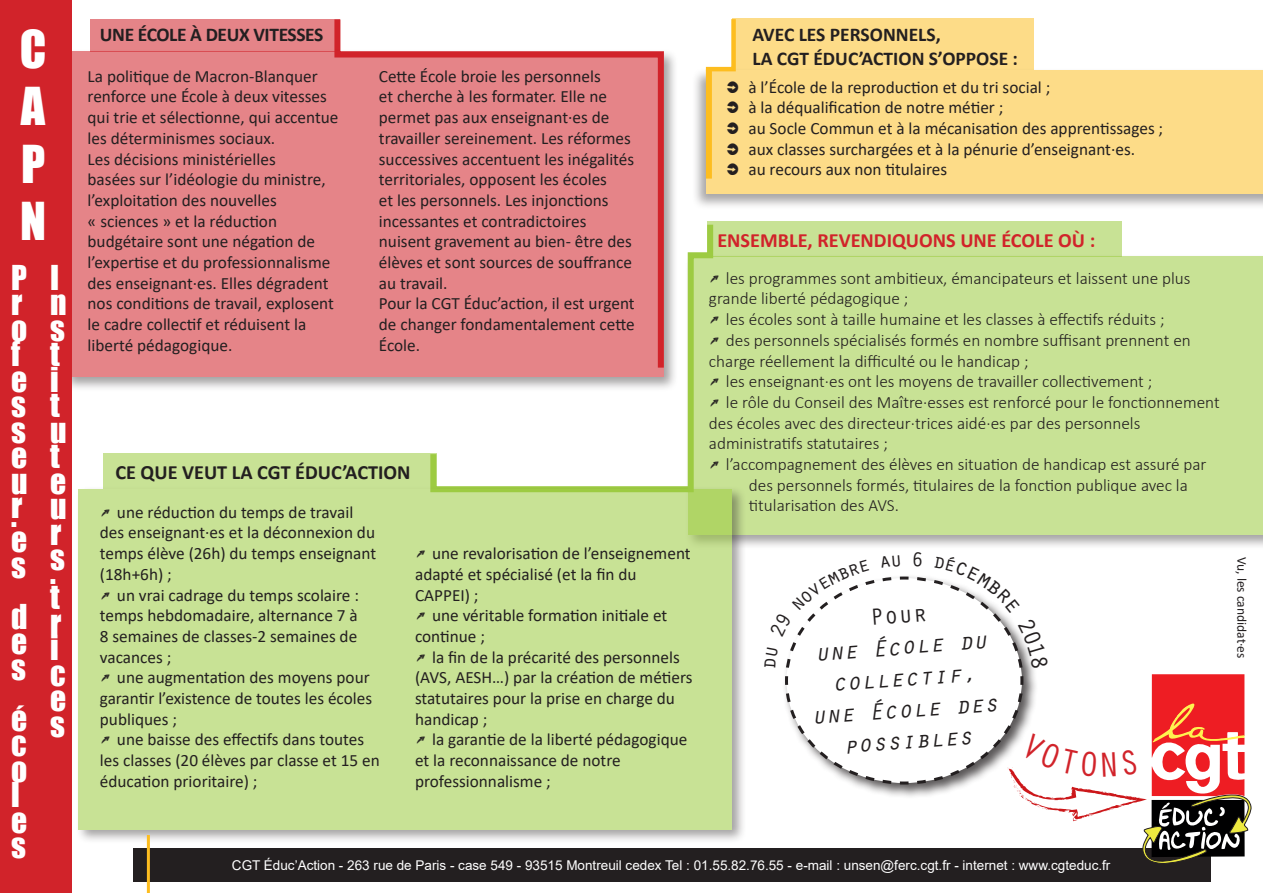
<style>
.page{position:relative;width:1263px;height:893px;background:#fff}
.page>*{position:absolute;margin:0;border:0;box-sizing:border-box;transform-origin:0 0}
.t1{font:48px "Impact";color:#fff}
.t2{font:31.5px "Impact";color:#fff}
.t3{font:italic 24px/31.5px "Orator Std";color:#231f20;text-align:center}
.t4{font:24px "Orator Std";color:#231f20}
.t5{font:700 20.25px "Calibri";color:#d1232a}
.t6{font:700 20.25px "Calibri";color:#231f20}
.t7{font:700 19.5px "Calibri";color:#231f20}
.t8{font:700 19.5px "Calibri";letter-spacing:-.02em;color:#231f20}
.t9{font:17.25px/20.7px "Calibri";color:#231f20}
.t10{font:300 17.25px/20.7px "Calibri";color:#231f20}
.t11{font:13.5px "Arial";color:#fff}
.t12{font:13.5px "Calibri";color:#231f20}
.s1{font-family:"Sketch Iconsbold"}
.s2{font-family:"Mix Directions"}
.s3{font-family:"Sketch Iconsbold";font-weight:400}
</style>
<div class="page">
<div style="left:708px;top:221px;width:414px;height:36px;background:#c8e295"></div>
<div style="left:685px;top:254px;width:578px;height:296px;background:#231f20;opacity:.75"></div>
<div style="left:688px;top:257px;width:575px;height:278px;background:#c8e295"></div>
<div style="left:732px;top:18px;width:301px;height:52px;background:#fddc88"></div>
<div style="left:62px;top:48px;width:616px;height:344px;background:#231f20;opacity:.75"></div>
<div style="left:65px;top:51px;width:598px;height:326px;background:#e58488"></div>
<div style="left:76px;top:486px;width:671px;height:359px;background:#231f20;opacity:.75"></div>
<div style="left:79px;top:489px;width:653px;height:340px;background:#c8e295"></div>
<div style="left:692px;top:68px;width:571px;height:142px;background:#231f20;opacity:.75"></div>
<div style="left:706px;top:70px;width:557px;height:124px;background:#fddc88"></div>
<div style="left:782px;top:574px;width:256px;height:225px;background:#231f20;opacity:.75"></div>
<svg style="left:783px;top:575px;width:127px;height:211px"></svg>
<div style="left:90px;top:19px;width:250px;height:32px;background:#e58488"></div>
<div style="left:0;top:0;width:71px;height:893px;background:#d1232a"></div>
<div style="left:133px;top:848px;width:1078px;height:34px;background:#231f20"></div>
<hr style="left:147px;top:835px;width:3px;height:58px;background:#fdbd1f">
<svg style="left:701px;top:19px;width:37px;height:55px"></svg>
<div style="left:706px;top:70px;width:6px;height:109px;background:#fdbd1f"></div>
<div style="left:103px;top:454px;width:334px;height:35px;background:#c8e295"></div>
<svg style="left:427px;top:219px;width:289px;height:279px"></svg>
<svg style="left:782px;top:574px;width:118px;height:101px"></svg>
<svg style="left:910px;top:574px;width:342px;height:290px"></svg>
<p class="t1" style="left:20px;top:11px;width:28px">C</p>
<p class="t1" style="left:21px;top:69px;width:26px">A</p>
<p class="t1" style="left:21px;top:127px;width:26px">P</p>
<p class="t1" style="left:20px;top:184px;width:28px">N</p>
<p class="t2" style="left:11px;top:253px;width:17px">P</p>
<p class="t2" style="left:11px;top:278px;width:13px">r</p>
<p class="t2" style="left:11px;top:304px;width:18px">o</p>
<p class="t2" style="left:11px;top:329px;width:11px">f</p>
<p class="t2" style="left:11px;top:355px;width:18px">e</p>
<p class="t2" style="left:11px;top:380px;width:16px">s</p>
<p class="t2" style="left:11px;top:406px;width:16px">s</p>
<p class="t2" style="left:11px;top:431px;width:18px">e</p>
<p class="t2" style="left:11px;top:457px;width:18px">u</p>
<p class="t2" style="left:11px;top:481px;width:13px">r</p>
<p class="t2" style="left:11px;top:490px;width:7px">.</p>
<p class="t2" style="left:11px;top:515px;width:18px">e</p>
<p class="t2" style="left:11px;top:541px;width:16px">s</p>
<p class="t2" style="left:11px;top:592px;width:18px">d</p>
<p class="t2" style="left:11px;top:617px;width:18px">e</p>
<p class="t2" style="left:11px;top:643px;width:16px">s</p>
<p class="t2" style="left:11px;top:694px;width:18px">é</p>
<p class="t2" style="left:11px;top:719px;width:17px">c</p>
<p class="t2" style="left:11px;top:745px;width:18px">o</p>
<p class="t2" style="left:11px;top:770px;width:10px">l</p>
<p class="t2" style="left:11px;top:796px;width:18px">e</p>
<p class="t2" style="left:11px;top:821px;width:16px">s</p>
<p class="t2" style="left:50px;top:253px;width:11px">I</p>
<p class="t2" style="left:50px;top:278px;width:18px">n</p>
<p class="t2" style="left:50px;top:304px;width:16px">s</p>
<p class="t2" style="left:50px;top:329px;width:11px">t</p>
<p class="t2" style="left:50px;top:355px;width:10px">i</p>
<p class="t2" style="left:50px;top:380px;width:11px">t</p>
<p class="t2" style="left:50px;top:406px;width:18px">u</p>
<p class="t2" style="left:50px;top:431px;width:11px">t</p>
<p class="t2" style="left:50px;top:457px;width:18px">e</p>
<p class="t2" style="left:50px;top:482px;width:18px">u</p>
<p class="t2" style="left:50px;top:508px;width:13px">r</p>
<p class="t2" style="left:50px;top:533px;width:16px">s</p>
<p class="t2" style="left:50px;top:547px;width:7px">.</p>
<p class="t2" style="left:50px;top:572px;width:11px">t</p>
<p class="t2" style="left:50px;top:598px;width:13px">r</p>
<p class="t2" style="left:50px;top:623px;width:10px">i</p>
<p class="t2" style="left:50px;top:649px;width:17px">c</p>
<p class="t2" style="left:50px;top:674px;width:18px">e</p>
<p class="t2" style="left:50px;top:700px;width:16px">s</p>
<p class="t8" style="left:100px;top:21px;width:225px">UNE ÉCOLE À DEUX VITESSES</p>
<p class="t9" style="left:88px;top:65px;width:252px">La politique de Macron-Blanquer renforce une École à deux vitesses qui trie et sélectionne, qui accentue les déterminismes sociaux.</p>
<p class="t9" style="left:88px;top:148px;width:248px">Les décisions ministérielles<br>basées sur l’idéologie du ministre, l’exploitation des nouvelles<br>« sciences » et la réduction budgétaire sont une négation de l’expertise et du professionnalisme des enseignant·es. Elles dégradent nos conditions de travail, explosent le cadre collectif et réduisent la liberté pédagogique.</p>
<p class="t9" style="left:379px;top:65px;width:257px">Cette École broie les personnels<br>et cherche à les formater. Elle ne permet pas aux enseignant·es de travailler sereinement. Les réformes successives accentuent les inégalités territoriales, opposent les écoles<br>et les personnels. Les injonctions incessantes et contradictoires nuisent gravement au bien- être des élèves et sont sources de souffrance au travail.</p>
<p class="t9" style="left:379px;top:293px;width:257px;text-align:justify">Pour la CGT Éduc’action, il est urgent de changer fondamentalement cette École.</p>
<p class="t6" style="left:115px;top:458px;width:297px">CE QUE VEUT LA CGT ÉDUC’ACTION</p>
<p class="t9" style="left:100px;top:501px;width:278px"><span class="s1">Y</span> une réduction du temps de travail des enseignant·es et la déconnexion du temps élève (26h) du temps enseignant (18h+6h) ;</p>
<p class="t9" style="left:100px;top:584px;width:261px;text-align:justify"><span class="s1">Y</span> un vrai cadrage du temps scolaire : temps hebdomadaire, alternance 7 à 8 semaines de classes-2 semaines de vacances ;</p>
<p class="t9" style="left:100px;top:667px;width:274px"><span class="s1">Y</span> une augmentation des moyens pour garantir l’existence de toutes les écoles publiques ;</p>
<p class="t9" style="left:100px;top:729px;width:281px"><span class="s1">Y</span> une baisse des effectifs dans toutes les classes (20 élèves par classe et 15 en éducation prioritaire) ;</p>
<p class="t9" style="left:415px;top:543px;width:277px"><span class="s1">Y</span> une revalorisation de l’enseignement adapté et spécialisé (et la fin du<br>CAPPEI) ;</p>
<p class="t9" style="left:415px;top:605px;width:254px"><span class="s1">Y</span> une véritable formation initiale et continue ;</p>
<p class="t9" style="left:415px;top:646px;width:279px"><span class="s1">Y</span> la fin de la précarité des personnels (AVS, AESH…) par la création de métiers statutaires pour la prise en charge du handicap ;</p>
<p class="t9" style="left:415px;top:729px;width:274px"><span class="s1">Y</span> la garantie de la liberté pédagogique et la reconnaissance de notre professionnalisme ;</p>
<p class="t7" style="left:752px;top:21px;width:190px">AVEC LES PERSONNELS,</p>
<p class="t7" style="left:752px;top:44px;width:267px">LA CGT ÉDUC’ACTION S’OPPOSE :</p>
<p class="t9" style="left:727px;top:76px;width:325px"><span class="s2">K</span> à l’École de la reproduction et du tri social ;</p>
<p class="t9" style="left:727px;top:97px;width:278px"><span class="s2">K</span> à la déqualification de notre métier ;</p>
<p class="t9" style="left:727px;top:118px;width:438px"><span class="s2">K</span> au Socle Commun et à la mécanisation des apprentissages ;</p>
<p class="t9" style="left:727px;top:138px;width:409px"><span class="s2">K</span> aux classes surchargées et à la pénurie d’enseignant·es.</p>
<p class="t9" style="left:727px;top:159px;width:222px"><span class="s2">K</span> au recours aux non titulaires</p>
<p class="t5" style="left:717px;top:226px;width:379px">ENSEMBLE, REVENDIQUONS UNE ÉCOLE OÙ :</p>
<p class="t10" style="left:709px;top:267px;width:483px"><span class="s3">Y</span> les programmes sont ambitieux, émancipateurs et laissent une plus grande liberté pédagogique ;</p>
<p class="t10" style="left:709px;top:309px;width:457px"><span class="s3">Y</span> les écoles sont à taille humaine et les classes à effectifs réduits ;</p>
<p class="t10" style="left:709px;top:330px;width:483px"><span class="s3">Y</span> des personnels spécialisés formés en nombre suffisant prennent en charge réellement la difficulté ou le handicap ;</p>
<p class="t10" style="left:709px;top:371px;width:445px"><span class="s3">Y</span> les enseignant·es ont les moyens de travailler collectivement ;</p>
<p class="t10" style="left:709px;top:392px;width:512px"><span class="s3">Y</span> le rôle du Conseil des Maître·esses est renforcé pour le fonctionnement des écoles avec des directeur·trices aidé·es par des personnels administratifs statutaires ;</p>
<p class="t10" style="left:749px;top:454px;width:459px;text-indent:-40px"><span class="s3">Y</span> l’accompagnement des élèves en situation de handicap est assuré par des personnels formés, titulaires de la fonction publique avec la titularisation des AVS.</p>
<p class="t4" style="left:869px;top:600px;width:59px;rotate:-4deg">Pour</p>
<p class="t3" style="left:814px;top:636px;width:174px;rotate:-4deg">une École du collectif,</p>
<p class="t3" style="left:810px;top:699px;width:189px;rotate:-4deg">une École des possibles</p>
<p class="t12" style="left:1251px;top:557px;width:103px;rotate:90deg">Vu, les candidat·es</p>
<p class="t11" style="left:232px;top:856px;width:880px">CGT Éduc’Action - 263 rue de Paris - case 549 - 93515 Montreuil cedex Tel : 01.55.82.76.55 - e-mail : unsen@ferc.cgt.fr - internet : www.cgteduc.fr</p>
</div>
